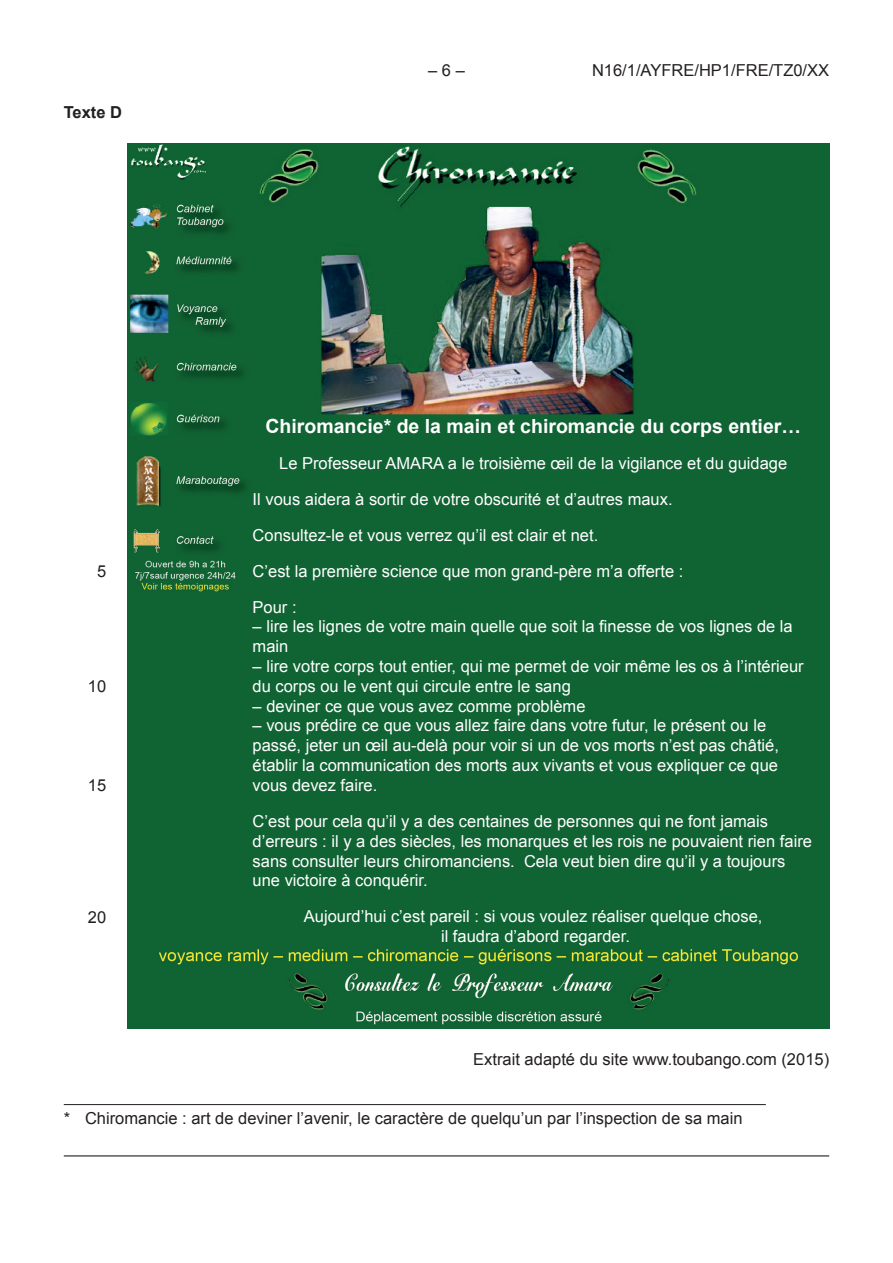
<style>
.page{position:relative;width:893px;height:1263px;background:#fff}
.page>*{position:absolute;margin:0;border:0;box-sizing:border-box;transform-origin:0 0}
.t1{font:700 19.5px "Arial";color:#fff}
.t2{font:16.5px/19.8px "Arial";color:#fff}
.t3{font:16.5px "Arial";color:#231f20}
.t4{font:700 16.5px "Arial";color:#231f20}
</style>
<div class="page">
<hr style="left:64px;top:1104px;width:702px;height:1px;background:#231f20">
<img style="left:128px;top:143px;width:701px;height:886px">
<svg style="left:82px;top:1104px;width:663px;height:2px"></svg>
<hr style="left:64px;top:1155px;width:765px;height:1px;background:#231f20">
<p class="t4" style="left:64px;top:102px;width:60px">Texte D</p>
<p class="t3" style="left:97px;top:560px;width:11px">5</p>
<p class="t3" style="left:88px;top:675px;width:20px">10</p>
<p class="t3" style="left:88px;top:774px;width:20px">15</p>
<p class="t3" style="left:88px;top:906px;width:20px">20</p>
<p class="t3" style="left:428px;top:59px;width:38px">– 6 –</p>
<p class="t3" style="left:592px;top:59px;width:239px">N16/1/AYFRE/HP1/FRE/TZ0/XX</p>
<p class="t1" style="left:266px;top:413px;width:537px">Chiromancie* de la main et chiromancie du corps entier…</p>
<p class="t2" style="left:253px;top:445px;width:536px;line-height:36px;text-indent:27px">Le Professeur AMARA a le troisième œil de la vigilance et du guidage Il vous aidera à sortir de votre obscurité et d’autres maux.<br>Consultez-le et vous verrez qu’il est clair et net.<br>C’est la première science que mon grand-père m’a offerte :<br>Pour :</p>
<p class="t2" style="left:253px;top:617px;width:542px">– lire les lignes de votre main quelle que soit la finesse de vos lignes de la main</p>
<p class="t2" style="left:253px;top:656px;width:553px">– lire votre corps tout entier, qui me permet de voir même les os à l’intérieur du corps ou le vent qui circule entre le sang</p>
<p class="t2" style="left:253px;top:696px;width:334px">– deviner ce que vous avez comme problème</p>
<p class="t2" style="left:253px;top:716px;width:528px">– vous prédire ce que vous allez faire dans votre futur, le présent ou le passé, jeter un œil au-delà pour voir si un de vos morts n’est pas châtié, établir la communication des morts aux vivants et vous expliquer ce que vous devez faire.</p>
<p class="t2" style="left:253px;top:811px;width:561px">C’est pour cela qu’il y a des centaines de personnes qui ne font jamais d’erreurs : il y a des siècles, les monarques et les rois ne pouvaient rien faire sans consulter leurs chiromanciens. Cela veut bien dire qu’il y a toujours une victoire à conquérir.</p>
<p class="t2" style="left:304px;top:907px;width:460px;text-align:center">Aujourd’hui c’est pareil : si vous voulez réaliser quelque chose, il faudra d’abord regarder.</p>
<p class="t3" style="left:473px;top:1048px;width:357px">Extrait adapté du site www.toubango.com (2015)</p>
<p class="t3" style="left:64px;top:1107px;width:680px">* Chiromancie : art de deviner l’avenir, le caractère de quelqu’un par l’inspection de sa main</p>
</div>
